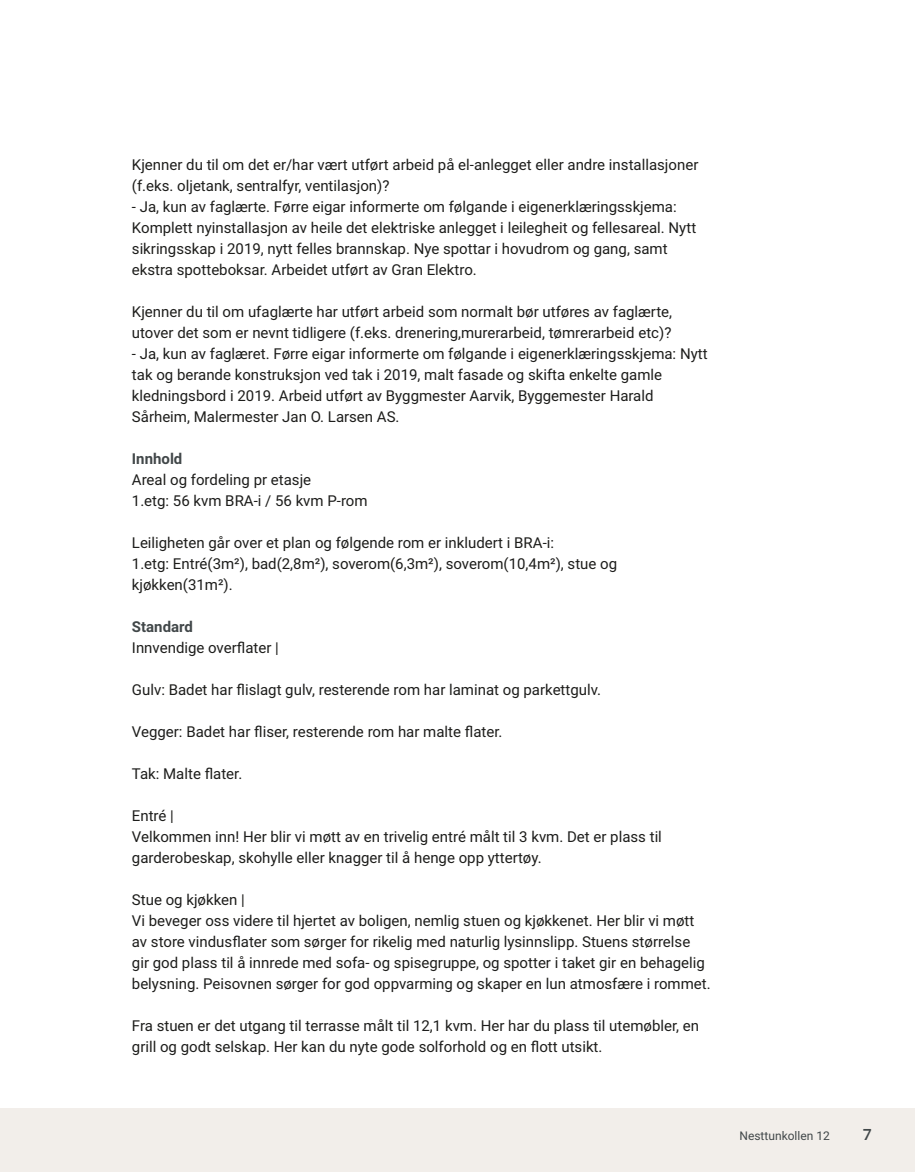
<style>
.page{position:relative;width:915px;height:1172px;background:#fff}
.page>*{position:absolute;margin:0;border:0;box-sizing:border-box;transform-origin:0 0}
.t1{font:700 18px "Arya";color:#414749}
.t2{font:15px/21px "Roboto Vitec";color:#1d1d1b}
.t3{font:700 15px "Roboto Vitec";color:#414749}
.t4{font:12px "Roboto Vitec";color:#414749}
</style>
<div class="page">
<div style="left:0;top:1108px;width:914px;height:64px;background:#f2eeea"></div>
<p class="t2" style="left:132px;top:153px;width:567px">Kjenner du til om det er/har vært utført arbeid på el‑anlegget eller andre installasjoner (f.eks. oljetank, sentralfyr, ventilasjon)?<br>‑ Ja, kun av faglærte. Førre eigar informerte om følgande i eigenerklæringsskjema:<br>Komplett nyinstallasjon av heile det elektriske anlegget i leilegheit og fellesareal. Nytt sikringsskap i 2019, nytt felles brannskap. Nye spottar i hovudrom og gang, samt ekstra spotteboksar. Arbeidet utført av Gran Elektro.</p>
<p class="t2" style="left:132px;top:300px;width:577px">Kjenner du til om ufaglærte har utført arbeid som normalt bør utføres av faglærte, utover det som er nevnt tidligere (f.eks. drenering,murerarbeid, tømrerarbeid etc)?<br>‑ Ja, kun av faglæret. Førre eigar informerte om følgande i eigenerklæringsskjema: Nytt tak og berande konstruksjon ved tak i 2019, malt fasade og skifta enkelte gamle kledningsbord i 2019. Arbeid utført av Byggmester Aarvik, Byggemester Harald Sårheim, Malermester Jan O. Larsen AS.</p>
<p class="t3" style="left:132px;top:448px;width:52px">Innhold</p>
<p class="t2" style="left:132px;top:468px;width:237px">Areal og fordeling pr etasje<br>1.etg: 56 kvm BRA‑i / 56 kvm P‑rom</p>
<p class="t2" style="left:132px;top:531px;width:486px">Leiligheten går over et plan og følgende rom er inkludert i BRA‑i:<br>1.etg: Entré(3m²), bad(2,8m²), soverom(6,3m²), soverom(10,4m²), stue og kjøkken(31m²).</p>
<p class="t3" style="left:132px;top:616px;width:63px">Standard</p>
<p class="t2" style="left:132px;top:636px;width:148px">Innvendige overflater |</p>
<p class="t2" style="left:132px;top:678px;width:470px">Gulv: Badet har flislagt gulv, resterende rom har laminat og parkettgulv.</p>
<p class="t2" style="left:132px;top:720px;width:372px">Vegger: Badet har fliser, resterende rom har malte flater.</p>
<p class="t2" style="left:132px;top:762px;width:112px">Tak: Malte flater.</p>
<p class="t2" style="left:132px;top:804px;width:531px">Entré |<br>Velkommen inn! Her blir vi møtt av en trivelig entré målt til 3 kvm. Det er plass til garderobeskap, skohylle eller knagger til å henge opp yttertøy.</p>
<p class="t2" style="left:132px;top:888px;width:580px">Stue og kjøkken |<br>Vi beveger oss videre til hjertet av boligen, nemlig stuen og kjøkkenet. Her blir vi møtt av store vindusflater som sørger for rikelig med naturlig lysinnslipp. Stuens størrelse gir god plass til å innrede med sofa‑ og spisegruppe, og spotter i taket gir en behagelig belysning. Peisovnen sørger for god oppvarming og skaper en lun atmosfære i rommet.</p>
<p class="t2" style="left:132px;top:1014px;width:568px">Fra stuen er det utgang til terrasse målt til 12,1 kvm. Her har du plass til utemøbler, en grill og godt selskap. Her kan du nyte gode solforhold og en flott utsikt.</p>
<p class="t4" style="left:739px;top:1127px;width:92px">Nesttunkollen 12</p>
<p class="t1" style="left:862px;top:1123px;width:11px">7</p>
</div>
